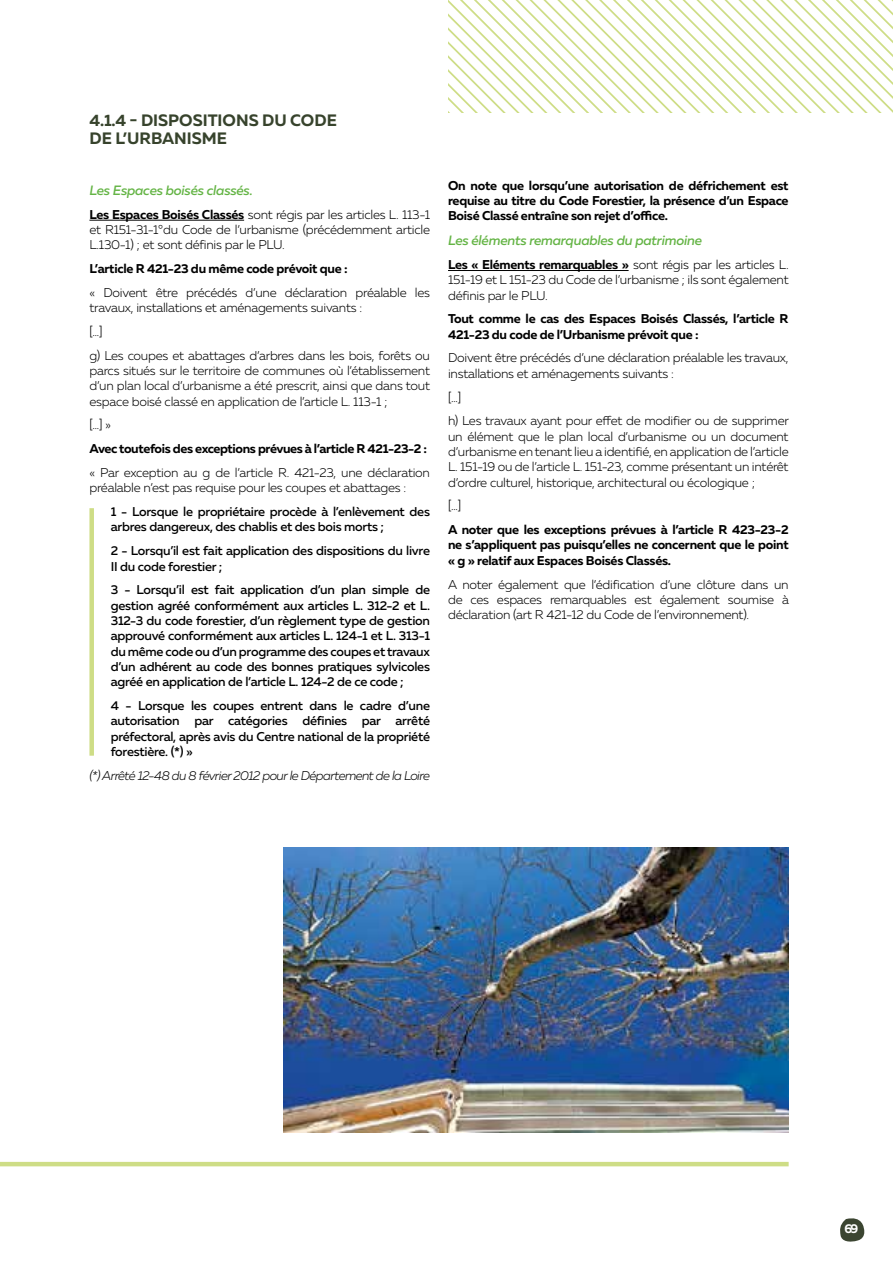
<style>
.page{position:relative;width:893px;height:1263px;background:#fff}
.page>*{position:absolute;margin:0;border:0;box-sizing:border-box;transform-origin:0 0}
.t1{font:700 16.5px/18px "Muller";color:#37432c}
.t2{font:italic 500 13.5px "Muller";letter-spacing:-.02em;color:#64b445}
.t3{font:300 12.75px/15.3px "Muller";letter-spacing:-.02em;color:#000;text-align:justify}
.t4{font:500 12.75px/15.3px "Muller";letter-spacing:-.02em;color:#000}
.t5{font:700 12.75px/15.3px "Muller";letter-spacing:-.02em;color:#000;text-align:justify}
.t6{font:italic 300 12.75px "Muller";letter-spacing:-.05em;color:#000}
.t7{font:700 12.75px "Muller";color:#fff;scale:.95 1}
.s1{font-weight:700}
</style>
<div class="page">
<svg style="left:448px;top:0;width:445px;height:113px"></svg>
<hr style="left:0;top:1162px;width:789px;height:4px;background:#cedd86">
<hr style="left:89px;top:220px;width:155px;height:1px;background:#000">
<hr style="left:448px;top:270px;width:181px;height:1px;background:#000">
<div style="left:89px;top:508px;width:5px;height:248px;background:#cedd86"></div>
<img style="left:284px;top:848px;width:505px;height:285px">
<svg style="left:840px;top:1218px;width:24px;height:24px"></svg>
<p class="t1" style="left:89px;top:111px;width:249px">4.1.4 - DISPOSITIONS DU CODE<br>DE L’URBANISME</p>
<p class="t2" style="left:89px;top:182px;width:165px">Les Espaces boisés classés.</p>
<p class="t3" style="left:89px;top:206px;width:342px"><span class="s1">Les Espaces Boisés Classés</span> sont régis par les articles L. 113-1 et R151-31-1°du Code de l’urbanisme (précédemment article L.130-1) ; et sont définis par le PLU.</p>
<p class="t5" style="left:89px;top:261px;width:260px">L’article R 421-23 du même code prévoit que :</p>
<p class="t3" style="left:89px;top:285px;width:342px">« Doivent être précédés d’une déclaration préalable les travaux, installations et aménagements suivants :</p>
<p class="t3" style="left:89px;top:319px;width:342px;line-height:23.9px">[…]<br>g) Les coupes et abattages d’arbres dans les bois, forêts ou</p>
<p class="t3" style="left:89px;top:363px;width:342px">parcs situés sur le territoire de communes où l’établissement d’un plan local d’urbanisme a été prescrit, ainsi que dans tout espace boisé classé en application de l’article L. 113-1 ;</p>
<p class="t3" style="left:89px;top:417px;width:23px">[…] »</p>
<p class="t5" style="left:89px;top:441px;width:339px">Avec toutefois des exceptions prévues à l’article R 421-23-2 :</p>
<p class="t3" style="left:89px;top:465px;width:342px">« Par exception au g de l’article R. 421-23, une déclaration préalable n’est pas requise pour les coupes et abattages :</p>
<p class="t4" style="left:111px;top:504px;width:321px">1 - Lorsque le propriétaire procède à l’enlèvement des arbres dangereux, des chablis et des bois morts ;</p>
<p class="t4" style="left:111px;top:543px;width:321px">2 - Lorsqu’il est fait application des dispositions du livre<br>II du code forestier ;</p>
<p class="t4" style="left:111px;top:582px;width:321px;text-align:justify">3 - Lorsqu’il est fait application d’un plan simple de gestion agréé conformément aux articles L. 312-2 et L.<br>312-3 du code forestier, d’un règlement type de gestion approuvé conformément aux articles L. 124-1 et L. 313-1 du même code ou d’un programme des coupes et travaux d’un adhérent au code des bonnes pratiques sylvicoles agréé en application de l’article L. 124-2 de ce code ;</p>
<p class="t4" style="left:111px;top:698px;width:321px;text-align:justify">4 - Lorsque les coupes entrent dans le cadre d’une autorisation par catégories définies par arrêté préfectoral, après avis du Centre national de la propriété forestière. (*) »</p>
<p class="t6" style="left:89px;top:768px;width:342px">(*) Arrêté 12-48 du 8 février 2012 pour le Département de la Loire</p>
<p class="t5" style="left:448px;top:178px;width:342px">On note que lorsqu’une autorisation de défrichement est requise au titre du Code Forestier, la présence d’un Espace Boisé Classé entraîne son rejet d’office.</p>
<p class="t2" style="left:448px;top:232px;width:256px">Les éléments remarquables du patrimoine</p>
<p class="t3" style="left:448px;top:257px;width:342px"><span class="s1">Les « Eléments remarquables »</span> sont régis par les articles L.<br>151-19 et L 151-23 du Code de l’urbanisme ; ils sont également définis par le PLU.</p>
<p class="t5" style="left:448px;top:311px;width:342px">Tout comme le cas des Espaces Boisés Classés, l’article R<br>421-23 du code de l’Urbanisme prévoit que :</p>
<p class="t3" style="left:448px;top:350px;width:342px">Doivent être précédés d’une déclaration préalable les travaux, installations et aménagements suivants :</p>
<p class="t3" style="left:448px;top:385px;width:342px;line-height:23.9px">[…]<br>h) Les travaux ayant pour effet de modifier ou de supprimer</p>
<p class="t3" style="left:448px;top:428px;width:342px">un élément que le plan local d’urbanisme ou un document d’urbanisme en tenant lieu a identifié, en application de l’article L. 151-19 ou de l’article L. 151-23, comme présentant un intérêt d’ordre culturel, historique, architectural ou écologique ;</p>
<p class="t3" style="left:448px;top:498px;width:15px">[…]</p>
<p class="t5" style="left:448px;top:522px;width:342px">A noter que les exceptions prévues à l’article R 423-23-2 ne s’appliquent pas puisqu’elles ne concernent que le point « g » relatif aux Espaces Boisés Classés.</p>
<p class="t3" style="left:448px;top:576px;width:342px">A noter également que l’édification d’une clôture dans un de ces espaces remarquables est également soumise à déclaration (art R 421-12 du Code de l’environnement).</p>
<p class="t7" style="left:845px;top:1220px;width:16px">69</p>
</div>
